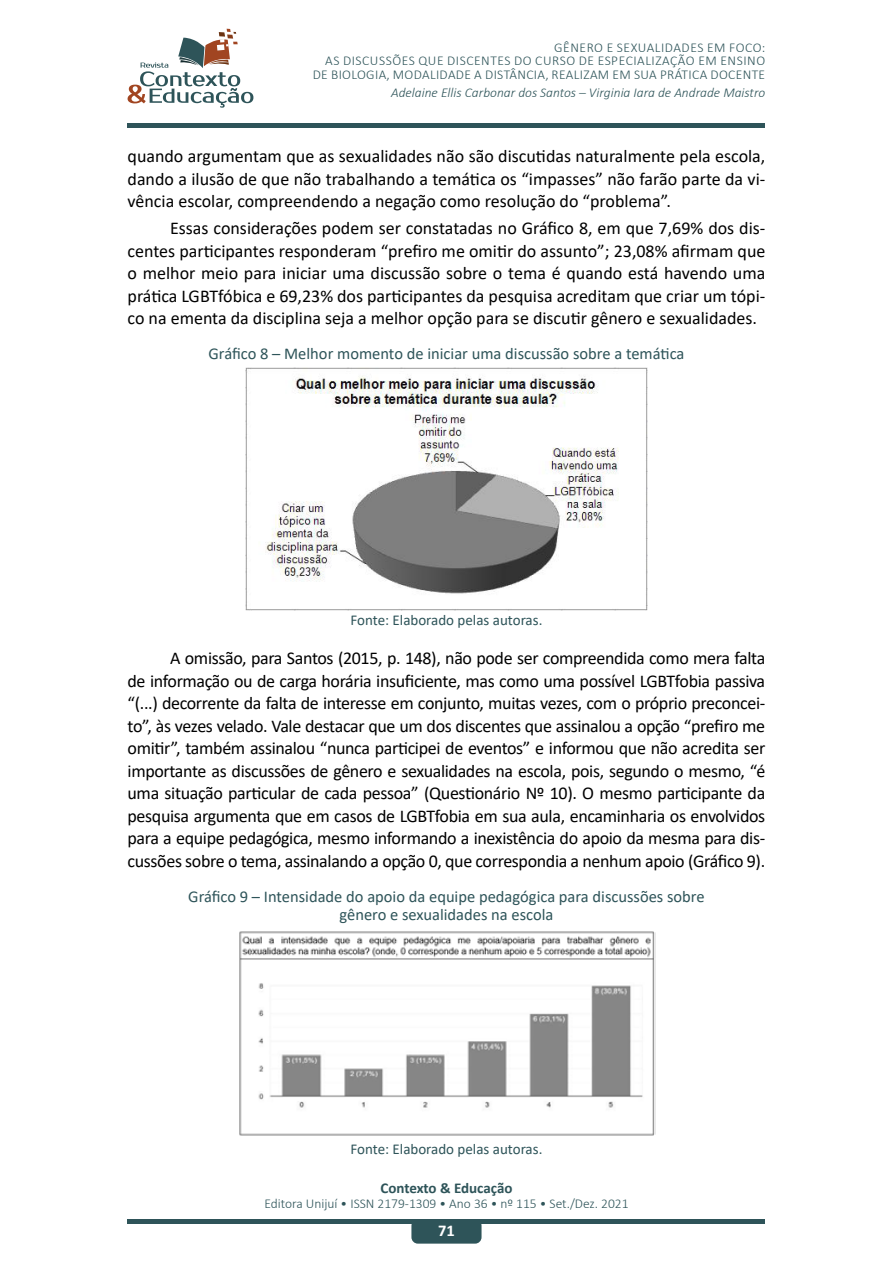
<style>
.page{position:relative;width:893px;height:1263px;background:#fff}
.page>*{position:absolute;margin:0;border:0;box-sizing:border-box;transform-origin:0 0}
.t1{font:18px/22.5px "Calibri";color:#000;text-align:justify}
.t2{font:16.5px/18px "Calibri";color:#2e5459;text-align:center}
.t3{font:700 16.5px "Calibri";color:#fff}
.t4{font:15px "Calibri";color:#2e5459}
.t5{font:700 15px "Calibri";letter-spacing:-.005em;color:#2e5459}
.t6{font:300 13.5px/13.5px "Calibri";letter-spacing:.025em;color:#2e5459;text-align:right}
.t7{font:italic 300 13.5px "Calibri";color:#2e5459}
.t8{font:300 13.5px "Calibri";color:#2e5459}
</style>
<div class="page">
<div style="left:128px;top:1219px;width:637px;height:5px;background:#2e5459"></div>
<div style="left:411px;top:1219px;width:71px;height:24px;background:#2e5459;border-radius:6px"></div>
<div style="left:128px;top:123px;width:637px;height:5px;background:#2e5459"></div>
<svg style="left:128px;top:29px;width:125px;height:79px"></svg>
<img style="left:245px;top:368px;width:403px;height:242px">
<img style="left:239px;top:931px;width:416px;height:205px">
<p class="t6" style="left:313px;top:41px;width:454px">GÊNERO E SEXUALIDADES EM FOCO:<br>AS DISCUSSÕES QUE DISCENTES DO CURSO DE ESPECIALIZAÇÃO EM ENSINO<br>DE BIOLOGIA, MODALIDADE A DISTÂNCIA, REALIZAM EM SUA PRÁTICA DOCENTE</p>
<p class="t7" style="left:391px;top:84px;width:376px">Adelaine Ellis Carbonar dos Santos – Virginia Iara de Andrade Maistro</p>
<p class="t1" style="left:128px;top:145px;width:639px">quando argumentam que as sexualidades não são discutidas naturalmente pela escola, dando a ilusão de que não trabalhando a temática os “impasses” não farão parte da vi&shy;vência escolar, compreendendo a negação como resolução do “problema”.</p>
<p class="t1" style="left:128px;top:216px;width:639px;text-indent:43px">Essas considerações podem ser constatadas no Gráfico 8, em que 7,69% dos dis&shy;centes participantes responderam “prefiro me omitir do assunto”; 23,08% afirmam que o melhor meio para iniciar uma discussão sobre o tema é quando está havendo uma prática LGBTfóbica e 69,23% dos participantes da pesquisa acreditam que criar um tópi&shy;co na ementa da disciplina seja a melhor opção para se discutir gênero e sexualidades.</p>
<p class="t2" style="left:209px;top:344px;width:477px">Gráfico 8 – Melhor momento de iniciar uma discussão sobre a temática</p>
<p class="t4" style="left:350px;top:609px;width:193px">Fonte: Elaborado pelas autoras.</p>
<p class="t1" style="left:128px;top:647px;width:639px;text-indent:43px">A omissão, para Santos (2015, p. 148), não pode ser compreendida como mera falta de informação ou de carga horária insuficiente, mas como uma possível LGBTfobia passiva “(...) decorrente da falta de interesse em conjunto, muitas vezes, com o próprio preconcei&shy;to”, às vezes velado. Vale destacar que um dos discentes que assinalou a opção “prefiro me omitir”, também assinalou “nunca participei de eventos” e informou que não acredita ser importante as discussões de gênero e sexualidades na escola, pois, segundo o mesmo, “é uma situação particular de cada pessoa” (Questionário Nº 10). O mesmo participante da pesquisa argumenta que em casos de LGBTfobia em sua aula, encaminharia os envolvidos para a equipe pedagógica, mesmo informando a inexistência do apoio da mesma para dis&shy;cussões sobre o tema, assinalando a opção 0, que correspondia a nenhum apoio (Gráfico 9).</p>
<p class="t2" style="left:188px;top:887px;width:518px">Gráfico 9 – Intensidade do apoio da equipe pedagógica para discussões sobre gênero e sexualidades na escola</p>
<p class="t4" style="left:350px;top:1138px;width:193px">Fonte: Elaborado pelas autoras.</p>
<p class="t5" style="left:380px;top:1177px;width:134px">Contexto &amp; Educação</p>
<p class="t8" style="left:264px;top:1195px;width:366px">Editora Unijuí • ISSN 2179-1309 • Ano 36 • nº 115 • Set./Dez. 2021</p>
<p class="t3" style="left:438px;top:1219px;width:18px">71</p>
</div>
